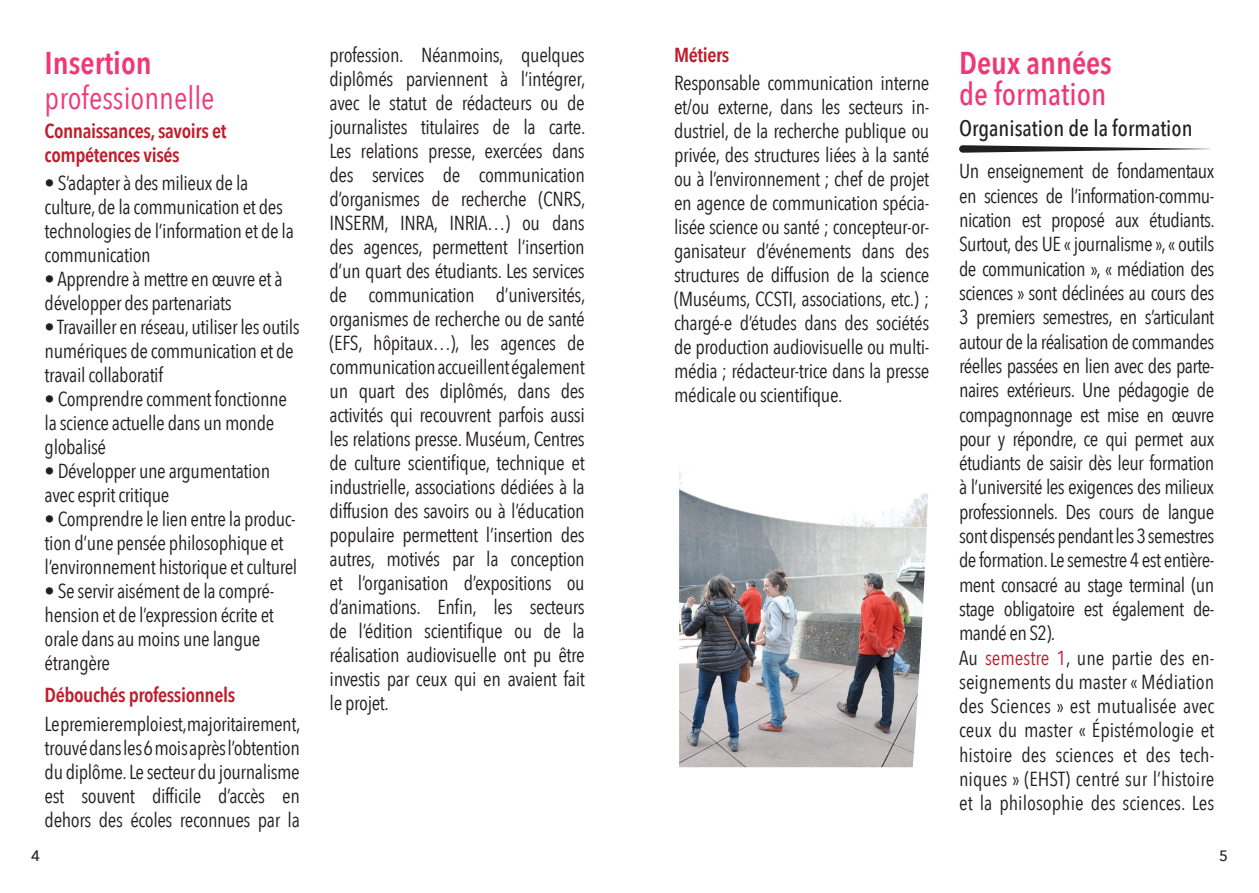
<style>
.page{position:relative;width:1259px;height:893px;background:#fff}
.page>*{position:absolute;margin:0;border:0;box-sizing:border-box;transform-origin:0 0}
.t1{font:600 31.5px "Avenir Next Condensed";color:#ef3875}
.t2{font:31.5px "Avenir Next Condensed";color:#ef3875}
.t3{font:500 31.5px "Avenir Next Condensed";color:#ef3875}
.t4{font:500 22.5px "Avenir Next Condensed";color:#231f20}
.t5{font:20.25px/24px "Avenir Next Condensed";letter-spacing:-.02em;color:#231f20}
.t6{font:600 20.25px/24px "Avenir Next Condensed";letter-spacing:-.02em;color:#be1d2c}
.t7{font:500 15px "Avenir Next";color:#231f20}
.s1{color:#be1d2c}
</style>
<div class="page">
<svg style="left:959px;top:145px;width:250px;height:8px"></svg>
<img style="left:679px;top:470px;width:249px;height:297px">
<h1 class="t1" style="left:45px;top:35px;width:109px">Insertion</h1>
<h1 class="t2" style="left:45px;top:71px;width:171px">professionnelle</h1>
<p class="t6" style="left:45px;top:118px;width:183px">Connaissances, savoirs et compétences visés</p>
<p class="t5" style="left:45px;top:170px;width:251px">• S’adapter à des milieux de la culture, de la communication et des technologies de l’information et de la communication</p>
<p class="t5" style="left:45px;top:266px;width:239px">• Apprendre à mettre en œuvre et à développer des partenariats</p>
<p class="t5" style="left:45px;top:314px;width:257px">• Travailler en réseau, utiliser les outils numériques de communication et de travail collaboratif</p>
<p class="t5" style="left:45px;top:386px;width:244px">• Comprendre comment fonctionne la science actuelle dans un monde globalisé</p>
<p class="t5" style="left:45px;top:458px;width:227px">• Développer une argumentation avec esprit critique</p>
<p class="t5" style="left:45px;top:506px;width:254px">• Comprendre le lien entre la produc&shy;tion d’une pensée philosophique et l’environnement historique et culturel</p>
<p class="t5" style="left:45px;top:578px;width:231px">• Se servir aisément de la compré&shy;hension et de l’expression écrite et orale dans au moins une langue étrangère</p>
<p class="t6" style="left:45px;top:683px;width:192px">Débouchés professionnels</p>
<p class="t5" style="left:45px;top:711px;width:257px;text-align:justify">Le premier emploi est, majoritairement, trouvé dans les 6 mois après l’obtention du diplôme. Le secteur du journalisme est souvent difficile d’accès en dehors des écoles reconnues par la</p>
<p class="t5" style="left:330px;top:42px;width:257px;text-align:justify">profession. Néanmoins, quelques diplômés parviennent à l’intégrer, avec le statut de rédacteurs ou de journalistes titulaires de la carte.<br>Les relations presse, exercées dans des services de communication d’organismes de recherche (CNRS, INSERM, INRA, INRIA…) ou dans des agences, permettent l’insertion d’un quart des étudiants. Les services de communication d’universités, organismes de recherche ou de santé (EFS, hôpitaux…), les agences de communication accueillent également un quart des diplômés, dans des activités qui recouvrent parfois aussi les relations presse. Muséum, Centres de culture scientifique, technique et industrielle, associations dédiées à la diffusion des savoirs ou à l’éducation populaire permettent l’insertion des autres, motivés par la conception et l’organisation d’expositions ou d’animations. Enfin, les secteurs de l’édition scientifique ou de la réalisation audiovisuelle ont pu être investis par ceux qui en avaient fait le projet.</p>
<p class="t6" style="left:674px;top:43px;width:57px">Métiers</p>
<p class="t5" style="left:674px;top:70px;width:257px;text-align:justify">Responsable communication interne et/ou externe, dans les secteurs in&shy;dustriel, de la recherche publique ou privée, des structures liées à la santé ou à l’environnement ; chef de projet en agence de communication spécia&shy;lisée science ou santé ; concepteur-or&shy;ganisateur d’événements dans des structures de diffusion de la science (Muséums, CCSTI, associations, etc.) ; chargé-e d’études dans des sociétés de production audiovisuelle ou multi&shy;média ; rédacteur-trice dans la presse médicale ou scientifique.</p>
<h1 class="t1" style="left:959px;top:35px;width:154px">Deux années</h1>
<h1 class="t3" style="left:959px;top:75px;width:149px">de formation</h1>
<p class="t4" style="left:959px;top:115px;width:235px">Organisation de la formation</p>
<p class="t5" style="left:959px;top:158px;width:257px">Un enseignement de fondamentaux en sciences de l’information-commu&shy;nication est proposé aux étudiants.<br>Surtout, des UE « journalisme », « outils de communication », « médiation des sciences » sont déclinées au cours des 3 premiers semestres, en s’articulant autour de la réalisation de commandes réelles passées en lien avec des parte&shy;naires extérieurs. Une pédagogie de compagnonnage est mise en œuvre pour y répondre, ce qui permet aux étudiants de saisir dès leur formation à l’université les exigences des milieux professionnels. Des cours de langue sont dispensés pendant les 3 semestres de formation. Le semestre 4 est entière&shy;ment consacré au stage terminal (un stage obligatoire est également de&shy;mandé en S2).<br>Au <span class="s1">semestre 1</span>, une partie des en&shy;seignements du master « Médiation des Sciences » est mutualisée avec ceux du master « Épistémologie et histoire des sciences et des tech&shy;niques » (EHST) centré sur l’histoire et la philosophie des sciences. Les</p>
<p class="t7" style="left:31px;top:843px;width:10px">4</p>
<p class="t7" style="left:1219px;top:843px;width:10px">5</p>
</div>
